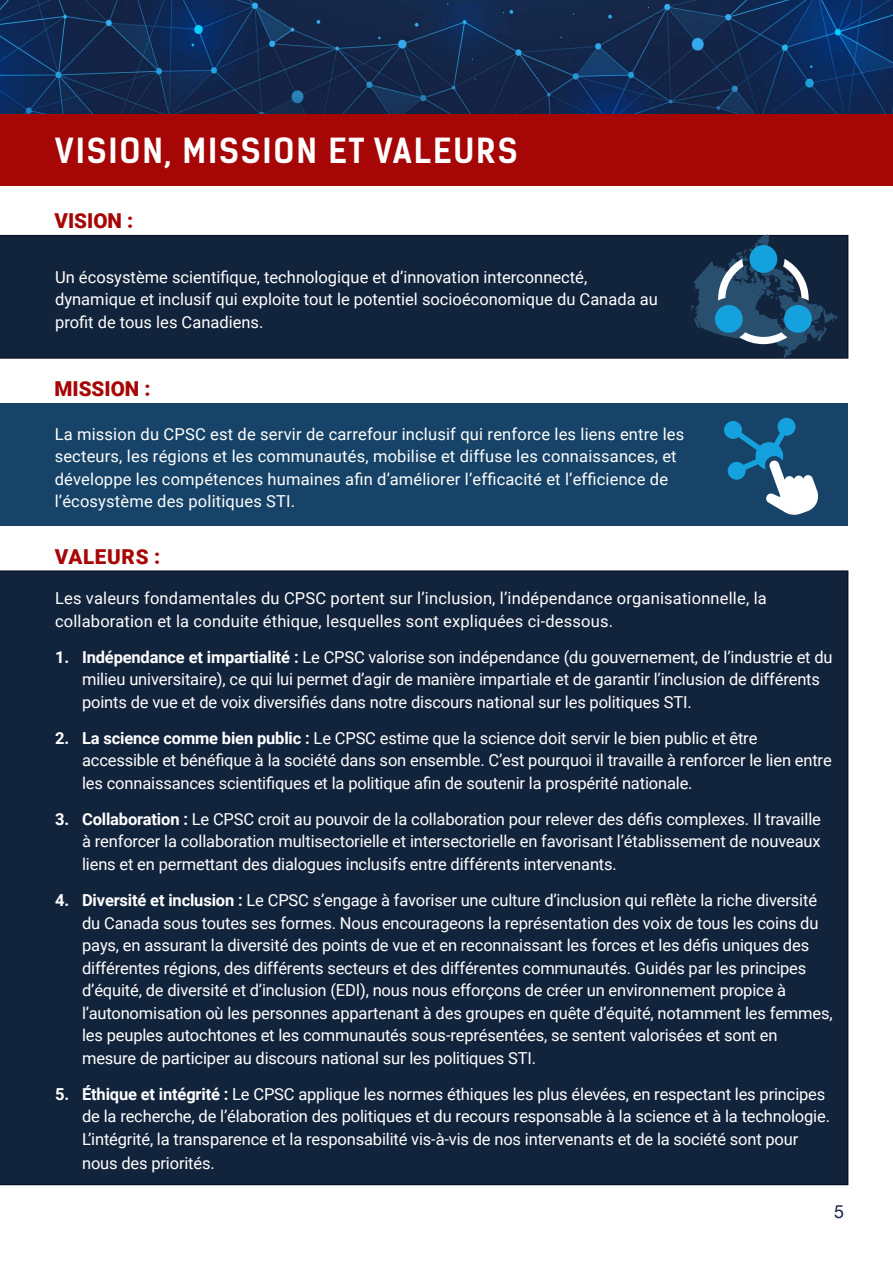
<style>
.page{position:relative;width:893px;height:1263px;background:#fff}
.page>*{position:absolute;margin:0;border:0;box-sizing:border-box;transform-origin:0 0}
.t1{font:700 33px "Kelson Sans";letter-spacing:.055em;color:#fff}
.Body{font:900 20.55px "Roboto";color:#a60606}
.Body-2{font:900 20.55px "Roboto";letter-spacing:.035em;color:#a60606}
.t2{font:18px "Helvetica Neue";color:#152443}
.Body-3{font:16.5px/22.5px "Roboto";letter-spacing:-.01em;color:#fff}
.Body-4{font:16.5px/22.5px "Roboto";letter-spacing:.01em;color:#fff}
.s1{font-weight:700}
</style>
<div class="page">
<img style="left:0;top:0;width:893px;height:114px">
<div style="left:0;top:235px;width:848px;height:124px;background:#12233c"></div>
<div style="left:0;top:114px;width:893px;height:72px;background:#a60606"></div>
<div style="left:0;top:403px;width:848px;height:123px;background:#164367"></div>
<div style="left:0;top:571px;width:848px;height:614px;background:#12233c"></div>
<svg style="left:724px;top:417px;width:95px;height:98px"></svg>
<svg style="left:691px;top:235px;width:146px;height:124px;background:#273e58"></svg>
<div style="left:749px;top:245px;width:28px;height:28px;background:#14a1de;border-radius:50%"></div>
<div style="left:784px;top:305px;width:28px;height:28px;background:#14a1de;border-radius:50%"></div>
<div style="left:715px;top:305px;width:28px;height:28px;background:#14a1de;border-radius:50%"></div>
<p class="t1" style="left:55px;top:130px;width:464px">VISION, MISSION ET VALEURS</p>
<p class="Body" style="left:54px;top:206px;width:80px">VISION :</p>
<p class="Body-3" style="left:55px;top:265px;width:604px">Un écosystème scientifique, technologique et d’innovation interconnecté, dynamique et inclusif qui exploite tout le potentiel socioéconomique du Canada au profit de tous les Canadiens.</p>
<p class="Body" style="left:54px;top:374px;width:98px">MISSION :</p>
<p class="Body-4" style="left:55px;top:422px;width:631px">La mission du CPSC est de servir de carrefour inclusif qui renforce les liens entre les secteurs, les régions et les communautés, mobilise et diffuse les connaissances, et développe les compétences humaines afin d’améliorer l’efficacité et l’efficience de l’écosystème des politiques STI.</p>
<p class="Body-2" style="left:55px;top:542px;width:107px">VALEURS :</p>
<p class="Body-4" style="left:55px;top:587px;width:713px">Les valeurs fondamentales du CPSC portent sur l’inclusion, l’indépendance organisationnelle, la collaboration et la conduite éthique, lesquelles sont expliquées ci-dessous.</p>
<p class="Body-3" style="left:82px;top:645px;width:752px;text-indent:-27px"><span class="s1">1. Indépendance et impartialité :</span> Le CPSC valorise son indépendance (du gouvernement, de l’industrie et du milieu universitaire), ce qui lui permet d’agir de manière impartiale et de garantir l’inclusion de différents points de vue et de voix diversifiés dans notre discours national sur les politiques STI.</p>
<p class="Body-3" style="left:82px;top:726px;width:751px;text-indent:-27px"><span class="s1">2. La science comme bien public :</span> Le CPSC estime que la science doit servir le bien public et être accessible et bénéfique à la société dans son ensemble. C’est pourquoi il travaille à renforcer le lien entre les connaissances scientifiques et la politique afin de soutenir la prospérité nationale.</p>
<p class="Body-3" style="left:82px;top:807px;width:740px;text-align:justify;text-indent:-27px"><span class="s1">3. Collaboration :</span> Le CPSC croit au pouvoir de la collaboration pour relever des défis complexes. Il travaille à renforcer la collaboration multisectorielle et intersectorielle en favorisant l’établissement de nouveaux liens et en permettant des dialogues inclusifs entre différents intervenants.</p>
<p class="Body-3" style="left:82px;top:888px;width:752px;text-indent:-27px"><span class="s1">4. Diversité et inclusion :</span> Le CPSC s’engage à favoriser une culture d’inclusion qui reflète la riche diversité du Canada sous toutes ses formes. Nous encourageons la représentation des voix de tous les coins du pays, en assurant la diversité des points de vue et en reconnaissant les forces et les défis uniques des différentes régions, des différents secteurs et des différentes communautés. Guidés par les principes d’équité, de diversité et d’inclusion (EDI), nous nous efforçons de créer un environnement propice à l’autonomisation où les personnes appartenant à des groupes en quête d’équité, notamment les femmes, les peuples autochtones et les communautés sous-représentées, se sentent valorisées et sont en mesure de participer au discours national sur les politiques STI.</p>
<p class="Body-3" style="left:82px;top:1082px;width:749px;text-indent:-27px"><span class="s1">5. Éthique et intégrité :</span> Le CPSC applique les normes éthiques les plus élevées, en respectant les principes de la recherche, de l’élaboration des politiques et du recours responsable à la science et à la technologie.<br>L’intégrité, la transparence et la responsabilité vis-à-vis de nos intervenants et de la société sont pour</p>
<p class="Body-3" style="left:82px;top:1151px;width:134px">nous des priorités.</p>
<p class="t2" style="left:834px;top:1201px;width:12px">5</p>
</div>
